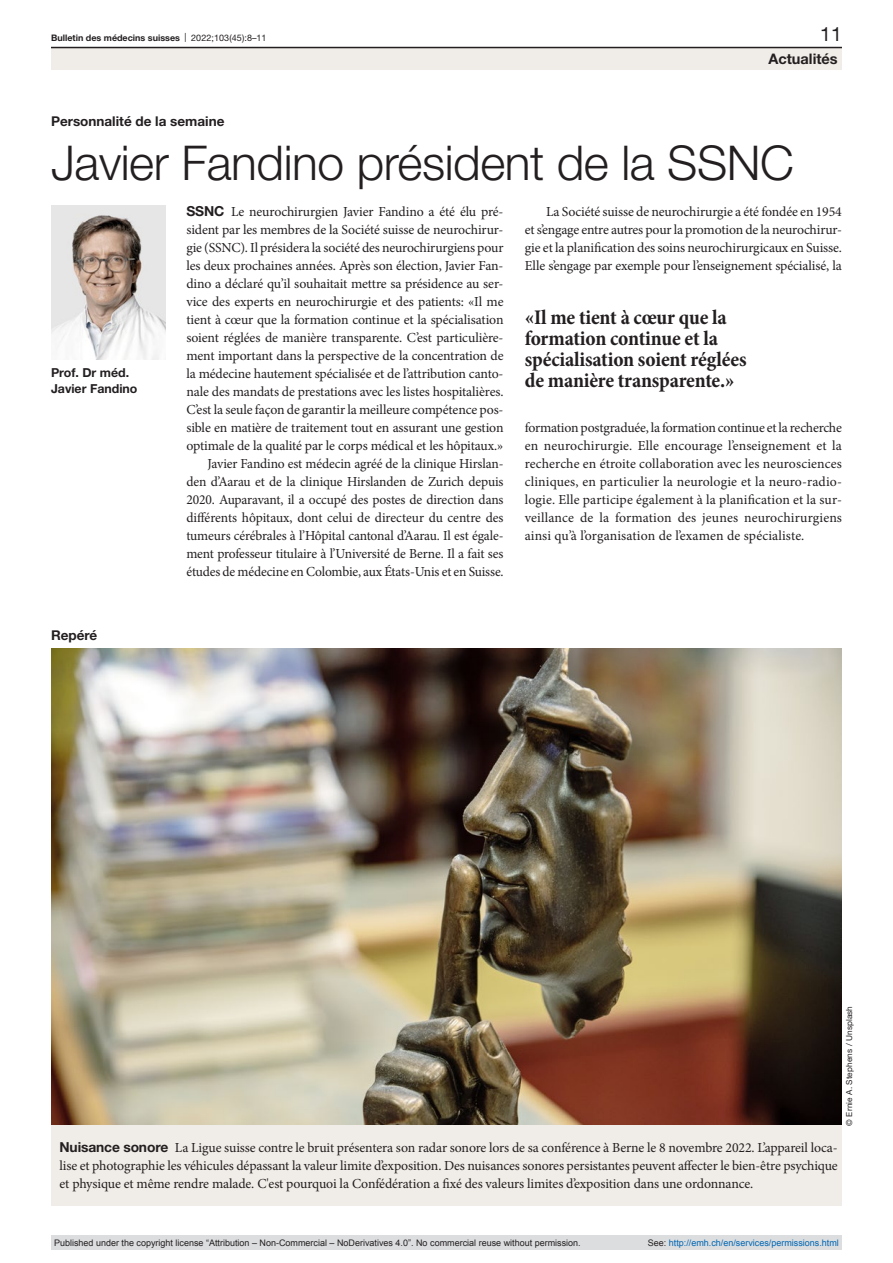
<style>
.page{position:relative;width:893px;height:1263px;background:#fff}
.page>*{position:absolute;margin:0;border:0;box-sizing:border-box;transform-origin:0 0}
.article-title-L32{font:300 48px "Helvetica Neue LT Pro";letter-spacing:-.01em;color:#231f20}
.quote{font:700 condensed 21px/21px "Minion Pro";letter-spacing:-.01em;color:#231f20}
.t1{font:19.5px "Helvetica Neue LT Pro";color:#231f20}
.t2{font:700 14.55px "Helvetica Neue LT Pro";color:#231f20}
.paragraph{font:13.8px/18px "Minion Pro";letter-spacing:-.01em;color:#231f20;text-align:justify}
.paragraph-indent{font:13.8px/18px "Minion Pro";letter-spacing:-.01em;color:#231f20;text-align:justify}
.pre-heading{font:700 13.5px "Helvetica Neue LT Pro";color:#231f20}
.authors{font:700 12.3px/16.5px "Helvetica Neue LT Pro";color:#231f20}
.t3{font:9px "Arial";color:#231f20}
.t4{font:9px "Arial";color:#0066b3}
.t5{font:700 9px "Helvetica Neue LT Pro";color:#231f20}
.figure-caption{font:8.25px "Helvetica Neue LT Pro";letter-spacing:.01em;color:#231f20}
.s1{font-weight:400}
.s2{font-family:"Helvetica Neue LT Pro";font-weight:700}
.s3{color:#231f20}
</style>
<div class="page">
<img style="left:51px;top:648px;width:791px;height:477px">
<div style="left:51px;top:1125px;width:791px;height:81px;background:#f0ece7"></div>
<img style="left:51px;top:205px;width:114px;height:154px">
<div style="left:51px;top:48px;width:791px;height:22px;background:#f0ece7"></div>
<hr style="left:51px;top:47px;width:791px;height:1px;background:#231f20">
<div style="left:51px;top:1235px;width:791px;height:15px;background:#dcdddf"></div>
<p class="t5" style="left:51px;top:32px;width:217px">Bulletin des médecins suisses <span class="s1">| 2022;103(45):8–11</span></p>
<h3 class="t1" style="left:820px;top:22px;width:23px">11</h3>
<p class="t2" style="left:768px;top:49px;width:71px">Actualités</p>
<p class="pre-heading" style="left:51px;top:112px;width:175px">Personnalité de la semaine</p>
<p class="article-title-L32" style="left:51px;top:134px;width:744px">Javier Fandino président de la SSNC</p>
<p class="authors" style="left:51px;top:364px;width:88px">Prof. Dr méd.<br>Javier Fandino</p>
<p class="pre-heading" style="left:51px;top:626px;width:48px">Repéré</p>
<p class="paragraph" style="left:186px;top:203px;width:319px"><span class="s2">SSNC</span> Le neurochirurgien Javier Fandino a été élu pré&shy;sident par les membres de la Société suisse de neurochirur&shy;gie (SSNC). Il présidera la société des neurochirurgiens pour les deux prochaines années. Après son élection, Javier Fan&shy;dino a déclaré qu’il souhaitait mettre sa présidence au ser&shy;vice des experts en neurochirurgie et des patients: «Il me tient à cœur que la formation continue et la spécialisation soient réglées de manière transparente. C’est particulière&shy;ment important dans la perspective de la concentration de la médecine hautement spécialisée et de l’attribution canto&shy;nale des mandats de prestations avec les listes hospitalières.<br>C’est la seule façon de garantir la meilleure compétence pos&shy;sible en matière de traitement tout en assurant une gestion optimale de la qualité par le corps médical et les hôpitaux.»</p>
<p class="paragraph-indent" style="left:186px;top:455px;width:319px;text-indent:21px">Javier Fandino est médecin agréé de la clinique Hirslan&shy;den d’Aarau et de la clinique Hirslanden de Zurich depuis 2020. Auparavant, il a occupé des postes de direction dans différents hôpitaux, dont celui de directeur du centre des tumeurs cérébrales à l’Hôpital cantonal d’Aarau. Il est égale&shy;ment professeur titulaire à l’Université de Berne. Il a fait ses études de médecine en Colombie, aux États-Unis et en Suisse.</p>
<p class="paragraph-indent" style="left:525px;top:203px;width:319px;text-indent:21px">La Société suisse de neurochirurgie a été fondée en 1954 et s’engage entre autres pour la promotion de la neurochirur&shy;gie et la planification des soins neurochirurgicaux en Suisse.<br>Elle s’engage par exemple pour l’enseignement spécialisé, la</p>
<p class="quote" style="left:525px;top:308px;width:224px">«Il me tient à cœur que la formation continue et la spécialisation soient réglées de manière transparente.»</p>
<p class="paragraph-indent" style="left:525px;top:419px;width:319px">formation postgraduée, la formation continue et la recherche en neurochirurgie. Elle encourage l’enseignement et la recherche en étroite collaboration avec les neurosciences cliniques, en particulier la neurologie et la neuro-radio&shy;logie. Elle participe également à la planification et la sur&shy;veillance de la formation des jeunes neurochirurgiens ainsi qu’à l’organisation de l’examen de spécialiste.</p>
<p class="figure-caption" style="left:844px;top:1125px;width:121px;rotate:-90deg">© Ernie A. Stephens / Unsplash</p>
<p class="paragraph" style="left:60px;top:1139px;width:780px"><span class="s2">Nuisance sonore</span> La Ligue suisse contre le bruit présentera son radar sonore lors de sa conférence à Berne le 8 novembre 2022. L’appareil loca&shy;lise et photographie les véhicules dépassant la valeur limite d’exposition. Des nuisances sonores persistantes peuvent affecter le bien-être psychique et physique et même rendre malade. C'est pourquoi la Confédération a fixé des valeurs limites d’exposition dans une ordonnance.</p>
<p class="t3" style="left:54px;top:1237px;width:528px">Published under the copyright license “Attribution – Non-Commercial – NoDerivatives 4.0”. No commercial reuse without permission.</p>
<p class="t4" style="left:648px;top:1237px;width:193px"><span class="s3">See:</span> http://emh.ch/en/services/permissions.html</p>
</div>
